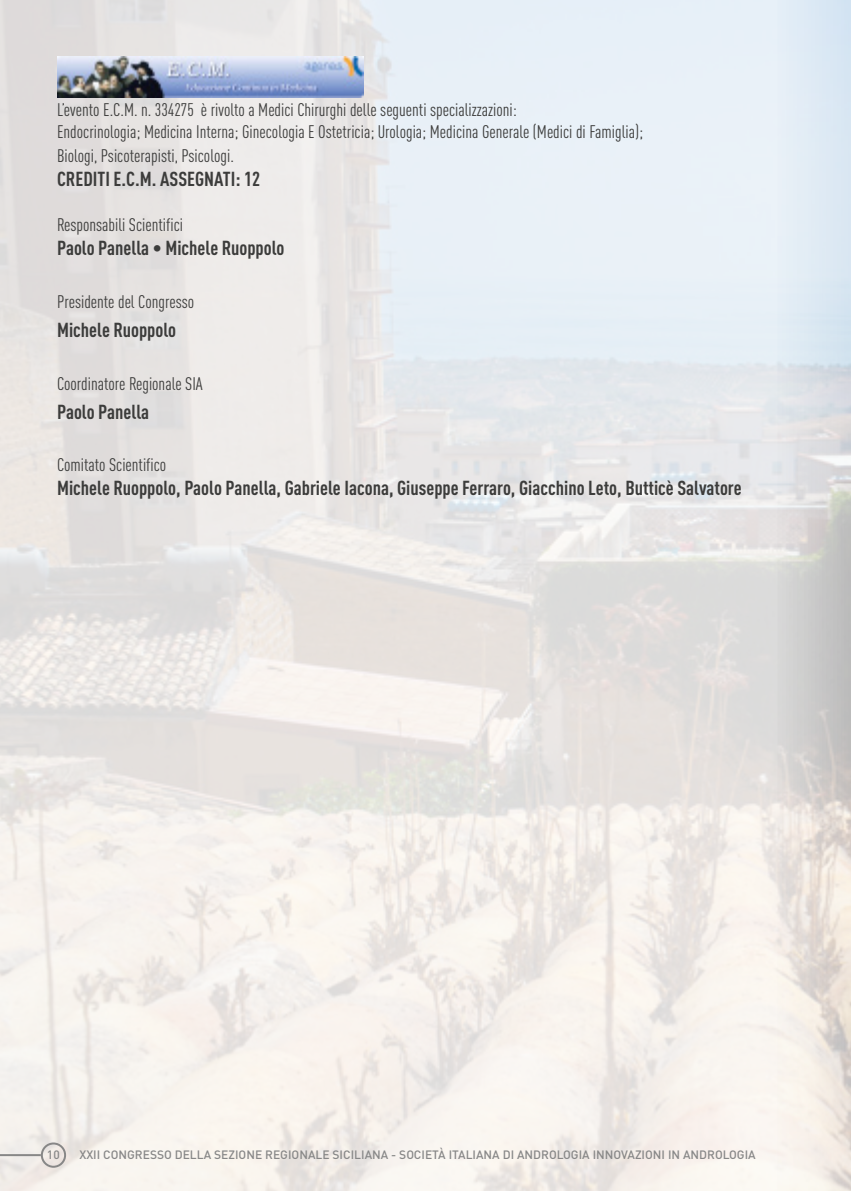
<style>
.page{position:relative;width:851px;height:1191px;background:#fff}
.page>*{position:absolute;margin:0;border:0;box-sizing:border-box;transform-origin:0 0}
.t1{font:700 condensed 20px "DIN Pro";color:#3c3c3b}
.t2{font:condensed 18px/21.6px "DIN Pro";color:#3c3c3b}
.t3{font:500 12px "DIN Pro";color:#878787}
</style>
<div class="page">
<img style="left:0;top:0;width:777px;height:1191px">
<hr style="left:0;top:1154px;width:41px;height:2px;background:#878787">
<div style="left:41px;top:1142px;width:25px;height:25px;border:2px solid #878787;border-radius:50%"></div>
<img style="left:57px;top:57px;width:306px;height:40px">
<p class="t2" style="left:57px;top:98px;width:587px">L’evento E.C.M. n. 334275 è rivolto a Medici Chirurghi delle seguenti specializzazioni:<br>Endocrinologia; Medicina Interna; Ginecologia E Ostetricia; Urologia; Medicina Generale (Medici di Famiglia);</p>
<p class="t2" style="left:57px;top:143px;width:178px">Biologi, Psicoterapisti, Psicologi.</p>
<p class="t1" style="left:57px;top:163px;width:204px">CREDITI E.C.M. ASSEGNATI: 12</p>
<p class="t2" style="left:57px;top:213px;width:127px">Responsabili Scientifici</p>
<p class="t1" style="left:57px;top:233px;width:229px">Paolo Panella • Michele Ruoppolo</p>
<p class="t2" style="left:57px;top:290px;width:139px">Presidente del Congresso</p>
<p class="t1" style="left:57px;top:315px;width:121px">Michele Ruoppolo</p>
<p class="t2" style="left:57px;top:371px;width:147px">Coordinatore Regionale SIA</p>
<p class="t1" style="left:57px;top:396px;width:94px">Paolo Panella</p>
<p class="t2" style="left:57px;top:453px;width:111px">Comitato Scientifico</p>
<p class="t1" style="left:57px;top:473px;width:686px">Michele Ruoppolo, Paolo Panella, Gabriele Iacona, Giuseppe Ferraro, Giacchino Leto, Butticè Salvatore</p>
<p class="t3" style="left:47px;top:1144px;width:14px">10</p>
<p class="t3" style="left:79px;top:1145px;width:677px">XXII CONGRESSO DELLA SEZIONE REGIONALE SICILIANA - SOCIETÀ ITALIANA DI ANDROLOGIA INNOVAZIONI IN ANDROLOGIA</p>
</div>
